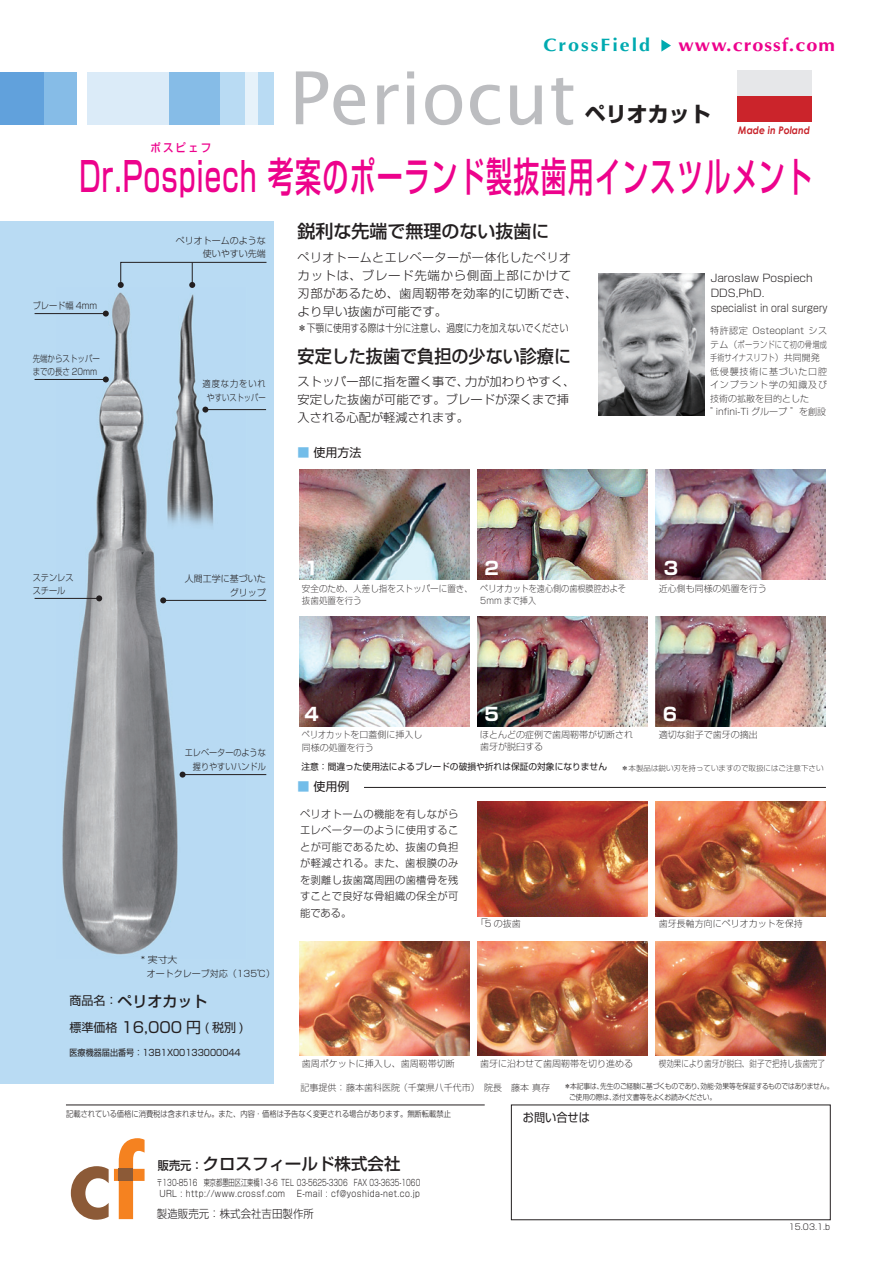
<style>
.page{position:relative;width:893px;height:1263px;background:#fff}
.page>*{position:absolute;margin:0;border:0;box-sizing:border-box;transform-origin:0 0}
.t1{font:500 40.65px "Shin Go Pro";letter-spacing:.05em;color:#ed028c;scale:.64 1}
.t2{font:700 21px "Shin Go Pro";color:#231f20}
.t3{font:500 18px "Shin Go Pro";color:#231f20;scale:.95 1}
.t4{font:700 18px "Optima";letter-spacing:.05em;color:#ed028c;scale:1.1 1}
.t5{font:500 18px "Shin Go Pro";color:#231f20}
.t6{font:700 18px "Optima";letter-spacing:.1em;color:#00aab0;scale:1.1 1}
.t7{font:700 18px "Shin Go Pro";color:#fff}
.t8{font:500 16.5px "Shin Go";color:#231f20}
.t9{font:500 15px "Shin Go Pro";color:#231f20}
.t10{font:300 12px/18px "Shin Go Pro";letter-spacing:.04em;color:#231f20}
.t11{font:300 12px/18px "Shin Go Pro";letter-spacing:.01em;color:#231f20}
.t12{font:12px "Shin Go Pro";color:#231f20}
.t13{font:12px "Shin Go";color:#231f20;scale:.93 1}
.t14{font:500 11.55px "Shin Go Pro";letter-spacing:.2em;color:#ed028c;scale:.91 1}
.t15{font:300 11.25px "Shin Go";color:#231f20;scale:.93 1}
.t16{font:300 10.5px/16.5px "Shin Go Pro";color:#231f20}
.t17{font:300 10.5px "Shin Go Pro";color:#231f20;scale:.89 1}
.t18{font:italic 700 10.5px "Century Gothic";color:#c8242b;scale:.9 1}
.t19{font:300 expanded 9px/13.5px "Shin Go Pro";color:#231f20}
.t20{font:300 9px/10.5px "Shin Go";letter-spacing:.02em;color:#231f20;text-align:center;scale:.69 1}
.t21{font:300 expanded 9px/12px "Shin Go Pro";color:#231f20;scale:.9 1}
.t22{font:300 9px/13.5px "Shin Go Pro";color:#231f20;text-align:right}
.t23{font:9px "Shin Go Pro";color:#231f20}
.t24{font:300 9px/13.5px "Shin Go Pro";color:#231f20;text-align:center;scale:.91 1}
.t25{font:300 expanded 9px/12px "Shin Go Pro";color:#231f20;scale:.95 1}
.t26{font:9px "Shin Go Pro";color:#231f20;scale:.9 1}
.t27{font:300 expanded 9px "Shin Go Pro";color:#231f20;scale:.84 1}
.t28{font:300 9px/13.5px "Shin Go Pro";color:#231f20;text-align:right;scale:.9 1}
.t29{font:300 9px/13.5px "Shin Go Pro";color:#231f20;scale:.83 1}
.t30{font:300 9px "Shin Go Pro";color:#231f20;scale:1.1 1}
.t31{font:300 8.25px "Shin Go";color:#231f20;scale:.88 1}
.t32{font:300 8.25px "Shin Go";color:#231f20}
.t33{font:300 7.5px/10.5px "Shin Go Pro";letter-spacing:-.02em;color:#231f20;scale:.9 1}
.t34{font:300 expanded 7.5px "Shin Go Pro";color:#231f20}
.s1{color:#73bde9}
.s2{font-weight:400;font-size:12px}
.s3{font-size:15px}
.s4{font-size:12px}
</style>
<div class="page">
<hr style="left:66px;top:1105px;width:419px;height:1px;background:#231f20">
<svg style="left:71px;top:1138px;width:74px;height:82px"></svg>
<div style="left:119px;top:1169px;width:14px;height:12px;background:#8c5a37"></div>
<svg style="left:661px;top:40px;width:10px;height:12px"></svg>
<img style="left:599px;top:273px;width:106px;height:142px">
<svg style="left:296px;top:71px;width:69px;height:54px"></svg>
<svg style="left:377px;top:85px;width:22px;height:39px"></svg>
<svg style="left:407px;top:71px;width:7px;height:53px"></svg>
<svg style="left:425px;top:85px;width:37px;height:40px"></svg>
<svg style="left:470px;top:85px;width:30px;height:40px"></svg>
<svg style="left:510px;top:85px;width:32px;height:40px"></svg>
<svg style="left:551px;top:78px;width:22px;height:47px"></svg>
<div style="left:0;top:221px;width:274px;height:862px;background:#b9dbf3"></div>
<img style="left:57px;top:292px;width:189px;height:663px">
<img style="left:299px;top:469px;width:171px;height:110px">
<img style="left:478px;top:469px;width:170px;height:110px">
<img style="left:656px;top:469px;width:170px;height:110px">
<img style="left:300px;top:616px;width:170px;height:110px">
<img style="left:478px;top:616px;width:170px;height:110px">
<img style="left:656px;top:616px;width:170px;height:110px">
<div style="left:0;top:72px;width:274px;height:53px;background:#b9dbf3"></div>
<div style="left:0;top:72px;width:220px;height:53px;background:#86bce7"></div>
<div style="left:0;top:72px;width:44px;height:53px;background:#61a1dc"></div>
<div style="left:245px;top:72px;width:12px;height:53px;background:#e6f2fa"></div>
<div style="left:78px;top:72px;width:9px;height:53px;background:#fff"></div>
<div style="left:86px;top:72px;width:83px;height:53px;background:#dbebf8"></div>
<img style="left:478px;top:801px;width:170px;height:115px">
<img style="left:656px;top:801px;width:170px;height:115px">
<img style="left:299px;top:941px;width:171px;height:115px">
<img style="left:478px;top:941px;width:170px;height:115px">
<img style="left:656px;top:941px;width:170px;height:115px">
<hr style="left:364px;top:787px;width:462px;height:1px;background:#231f20">
<div style="left:737px;top:71px;width:74px;height:51px;background:#e6e7e9"></div>
<div style="left:737px;top:96px;width:74px;height:26px;background:#cb242b"></div>
<svg style="left:118px;top:262px;width:149px;height:26px"></svg>
<hr style="left:205px;top:409px;width:61px;height:1px;background:#231f20">
<svg style="left:202px;top:407px;width:6px;height:6px"></svg>
<hr style="left:35px;top:313px;width:71px;height:1px;background:#231f20">
<svg style="left:103px;top:311px;width:6px;height:6px"></svg>
<hr style="left:35px;top:379px;width:71px;height:1px;background:#231f20">
<svg style="left:103px;top:376px;width:6px;height:6px"></svg>
<hr style="left:163px;top:600px;width:103px;height:1px;background:#231f20">
<svg style="left:160px;top:597px;width:6px;height:6px"></svg>
<hr style="left:182px;top:774px;width:84px;height:1px;background:#231f20">
<svg style="left:180px;top:772px;width:6px;height:5px"></svg>
<hr style="left:35px;top:598px;width:64px;height:1px;background:#231f20">
<svg style="left:96px;top:595px;width:6px;height:6px"></svg>
<h3 class="t6" style="left:543px;top:34px;width:99px">CrossField</h3>
<h3 class="t4" style="left:679px;top:34px;width:144px">www.crossf.com</h3>
<p class="t14" style="left:150px;top:138px;width:68px">ポスピェフ</p>
<h2 class="t2" style="left:585px;top:97px;width:127px">ペリオカット</h2>
<p class="t18" style="left:738px;top:123px;width:81px">Made in Poland</p>
<h1 class="t1" style="left:79px;top:144px;width:1146px">Dr.Pospiech 考案のポーランド製抜歯用インスツルメント</h1>
<p class="t24" style="left:33px;top:297px;width:73px">ブレード幅 4mm</p>
<p class="t29" style="left:33px;top:350px;width:82px">先端からストッパーまでの長さ 20mm</p>
<p class="t24" style="left:33px;top:569px;width:46px;text-align:left">ステンレススチール</p>
<p class="t22" style="left:176px;top:232px;width:91px">ペリオトームのような使いやすい先端</p>
<p class="t24" style="left:203px;top:376px;width:71px">適度な力をいれやすいストッパー</p>
<h3 class="t5" style="left:298px;top:216px;width:253px">鋭利な先端で無理のない抜歯に</h3>
<h3 class="t10" style="left:298px;top:247px;width:281px">ペリオトームとエレベーターが一体化したペリオカットは、ブレード先端から側面上部にかけて刃部があるため、歯周靭帯を効率的に切断でき、より早い抜歯が可能です。</h3>
<p class="t17" style="left:298px;top:320px;width:306px">＊下顎に使用する際は十分に注意し、過度に力を加えないでください</p>
<h3 class="t3" style="left:298px;top:341px;width:289px">安定した抜歯で負担の少ない診療に</h3>
<h3 class="t11" style="left:298px;top:371px;width:279px">ストッパー部に指を置く事で、力が加わりやすく、安定した抜歯が可能です。ブレードが深くまで挿入される心配が軽減されます。</h3>
<h3 class="t12" style="left:298px;top:442px;width:65px"><span class="s1">■</span> 使用方法</h3>
<p class="t16" style="left:711px;top:269px;width:118px;line-height:15px">Jaroslaw Pospiech<br>DDS,PhD.<br>specialist in oral surgery</p>
<p class="t19" style="left:710px;top:323px;width:118px">特許認定 Osteoplant システム（ポーランドにて初の骨増成手術サイナスリフト）共同開発低侵襲技術に基づいた口腔インプラント学の知識及び技術の拡散を目的とした”infini-Ti グループ ”を創設</p>
<p class="t22" style="left:185px;top:571px;width:82px">人間工学に基づいたグリップ</p>
<h3 class="t7" style="left:304px;top:553px;width:16px">1</h3>
<h3 class="t7" style="left:484px;top:553px;width:16px">2</h3>
<h3 class="t7" style="left:664px;top:553px;width:16px">3</h3>
<p class="t25" style="left:302px;top:581px;width:181px">安全のため、人差し指をストッパーに置き、抜歯処置を行う</p>
<p class="t21" style="left:480px;top:581px;width:164px">ペリオカットを遠心側の歯根膜腔およそ<br>5mm まで挿入</p>
<p class="t19" style="left:659px;top:580px;width:109px">近心側も同様の処置を行う</p>
<p class="t28" style="left:185px;top:745px;width:92px">エレベーターのような握りやすいハンドル</p>
<p class="t30" style="left:141px;top:952px;width:35px">* 実寸大</p>
<p class="t22" style="left:147px;top:965px;width:130px">オートクレーブ対応（135℃）</p>
<h3 class="t9" style="left:69px;top:988px;width:140px"><span class="s2">商品名：</span>ペリオカット</h3>
<h3 class="t12" style="left:69px;top:1017px;width:176px">標準価格 <span class="s3">16,000 円</span> ( 税別 )</h3>
<p class="t26" style="left:70px;top:1045px;width:192px">医療機器届出番号：13B1X00133000044</p>
<h3 class="t7" style="left:304px;top:700px;width:16px">4</h3>
<h3 class="t7" style="left:484px;top:700px;width:16px">5</h3>
<h3 class="t7" style="left:663px;top:700px;width:16px">6</h3>
<p class="t21" style="left:302px;top:727px;width:135px;line-height:13.5px">ペリオカットを口蓋側に挿入し同様の処置を行う</p>
<p class="t19" style="left:480px;top:727px;width:154px;line-height:12px">ほとんどの症例で歯周靭帯が切断され歯牙が脱臼する</p>
<p class="t19" style="left:659px;top:727px;width:100px">適切な鉗子で歯牙の摘出</p>
<p class="t23" style="left:302px;top:760px;width:307px">注意：間違った使用法によるブレードの破損や折れは保証の対象になりません</p>
<p class="t34" style="left:621px;top:762px;width:204px">＊本製品は鋭い刃を持っていますので取扱にはご注意下さい</p>
<h3 class="t12" style="left:298px;top:777px;width:53px"><span class="s1">■</span> 使用例</h3>
<p class="t16" style="left:300px;top:804px;width:160px;text-align:justify">ペリオトームの機能を有しながらエレベーターのように使用することが可能であるため、抜歯の負担が軽減される。また、歯根膜のみを剥離し抜歯窩周囲の歯槽骨を残すことで良好な骨組織の保全が可能である。</p>
<p class="t19" style="left:492px;top:916px;width:10px;rotate:90deg">∟</p>
<p class="t19" style="left:485px;top:916px;width:38px">5 の抜歯</p>
<p class="t19" style="left:659px;top:916px;width:145px">歯牙長軸方向にペリオカットを保持</p>
<p class="t19" style="left:302px;top:1055px;width:154px">歯周ポケットに挿入し、歯周靭帯切断</p>
<p class="t19" style="left:480px;top:1055px;width:154px">歯牙に沿わせて歯周靭帯を切り進める</p>
<p class="t27" style="left:659px;top:1056px;width:199px">楔効果により歯牙が脱臼、鉗子で把持し抜歯完了</p>
<p class="t19" style="left:300px;top:1079px;width:251px">記事提供： 藤本歯科医院 （千葉県八千代市）　院長　藤本 真存</p>
<p class="t33" style="left:569px;top:1080px;width:295px;text-indent:-5px">＊本記事は、先生のご経験に基づくものであり、効能・効果等を保証するものではありません。ご使用の際は、添付文書等をよくお読みください。</p>
<p class="t31" style="left:66px;top:1109px;width:439px">記載されている価格に消費税は含まれません。また、内容・価格は予告なく変更される場合があります。無断転載禁止</p>
<h3 class="t13" style="left:523px;top:1110px;width:74px">お問い合せは</h3>
<h3 class="t8" style="left:158px;top:1153px;width:244px"><span class="s4">販売元：</span>クロスフィールド株式会社</h3>
<p class="t20" style="left:156px;top:1177px;width:384px">〒130-8516　東京都墨田区江東橋1-3-6 TEL 03-5625-3306　FAX 03-3635-1060<br>URL : http://www.crossf.com 　E-mail : cf@yoshida-net.co.jp</p>
<p class="t15" style="left:157px;top:1206px;width:170px">製造販売元：株式会社吉田製作所</p>
<p class="t32" style="left:789px;top:1222px;width:43px">15.03.1.b</p>
</div>
